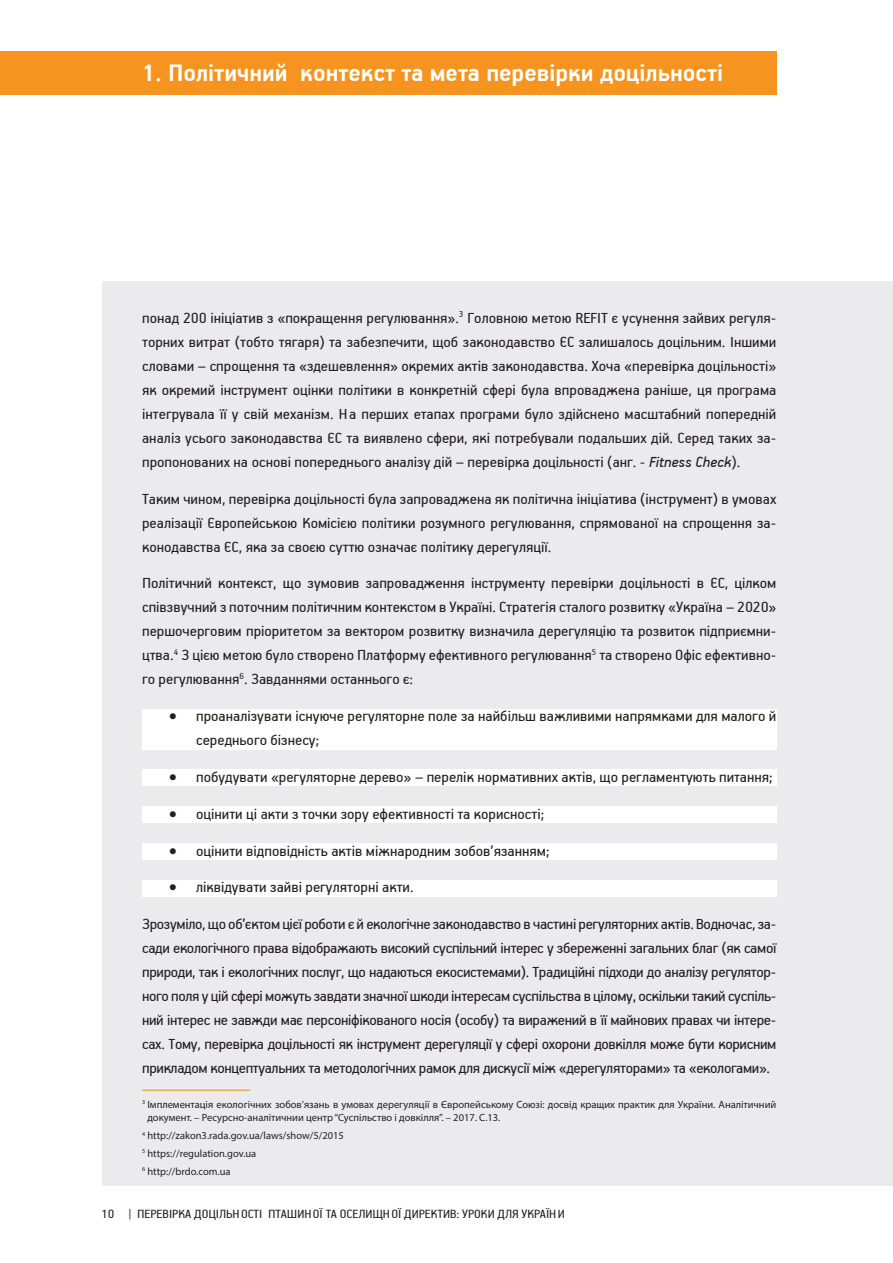
<style>
.page{position:relative;width:893px;height:1263px;background:#fff}
.page>*{position:absolute;margin:0;border:0;box-sizing:border-box;transform-origin:0 0}
.body_main_01{font:700 27px "PF Handbook Pro";color:#fff}
.t1{font:16.5px/24px "PF Handbook Pro";color:#231f20;text-align:justify}
.snoska{font:13.5px "PF Handbook Pro";color:#231f20}
.snoska-2{font:10.5px/13.5px "Myriad Pro";color:#231f20}
.s1{font-style:italic}
</style>
<div class="page">
<div style="left:0;top:51px;width:776px;height:43px;background:#f7941f"></div>
<div style="left:102px;top:281px;width:791px;height:905px;background:#ebebed"></div>
<div style="left:142px;top:709px;width:634px;height:40px;background:#fff"></div>
<div style="left:142px;top:770px;width:634px;height:16px;background:#fff"></div>
<div style="left:142px;top:806px;width:634px;height:17px;background:#fff"></div>
<div style="left:142px;top:843px;width:634px;height:17px;background:#fff"></div>
<div style="left:142px;top:880px;width:634px;height:16px;background:#fff"></div>
<hr style="left:142px;top:1089px;width:108px;height:2px;background:#f7941f">
<p class="body_main_01" style="left:142px;top:56px;width:582px">1. Політичний контекст та мета перевірки доцільності</p>
<p class="t1" style="left:142px;top:305px;width:636px">понад 200 ініціатив з «покращення регулювання».<sup>3</sup> Головною метою REFIT є усунення зайвих регуля&shy;торних витрат (тобто тягаря) та забезпечити, щоб законодавство ЄС залишалось доцільним. Іншими словами – спрощення та «здешевлення» окремих актів законодавства. Хоча «перевірка доцільності» як окремий інструмент оцінки політики в конкретній сфері була впроваджена раніше, ця програма інтегрувала її у свій механізм. На перших етапах програми було здійснено масштабний попередній аналіз усього законодавства ЄС та виявлено сфери, які потребували подальших дій. Серед таких за&shy;пропонованих на основі попереднього аналізу дій – перевірка доцільності (анг. - <span class="s1">Fitness Check</span>).</p>
<p class="t1" style="left:142px;top:486px;width:636px">Таким чином, перевірка доцільності була запроваджена як політична ініціатива (інструмент) в умовах реалізації Європейською Комісією політики розумного регулювання, спрямованої на спрощення за&shy;конодавства ЄС, яка за своєю суттю означає політику дерегуляції.</p>
<p class="t1" style="left:142px;top:571px;width:636px">Політичний контекст, що зумовив запровадження інструменту перевірки доцільності в ЄС, цілком співзвучний з поточним політичним контекстом в Україні. Стратегія сталого розвитку «Україна – 2020» першочерговим пріоритетом за вектором розвитку визначила дерегуляцію та розвиток підприємни&shy;цтва.<sup>4</sup> З цією метою було створено Платформу ефективного регулювання<sup>5</sup> та створено Офіс ефективно&shy;го регулювання<sup>6</sup>. Завданнями останнього є:</p>
<p class="t1" style="left:196px;top:704px;width:582px;text-indent:-27px">• проаналізувати існуюче регуляторне поле за найбільш важливими напрямками для малого й середнього бізнесу;</p>
<p class="t1" style="left:169px;top:764px;width:605px">• побудувати «регуляторне дерево» – перелік нормативних актів, що регламентують питання;</p>
<p class="t1" style="left:169px;top:801px;width:377px">• оцінити ці акти з точки зору ефективності та корисності;</p>
<p class="t1" style="left:169px;top:838px;width:382px">• оцінити відповідність актів міжнародним зобов’язанням;</p>
<p class="t1" style="left:169px;top:875px;width:246px">• ліквідувати зайві регуляторні акти.</p>
<p class="t1" style="left:142px;top:911px;width:636px">Зрозуміло, що об’єктом цієї роботи є й екологічне законодавство в частині регуляторних актів. Водночас, за&shy;сади екологічного права відображають високий суспільний інтерес у збереженні загальних благ (як самої природи, так і екологічних послуг, що надаються екосистемами). Традиційні підходи до аналізу регулятор&shy;ного поля у цій сфері можуть завдати значної шкоди інтересам суспільства в цілому, оскільки такий суспіль&shy;ний інтерес не завжди має персоніфікованого носія (особу) та виражений в її майнових правах чи інтере&shy;сах. Тому, перевірка доцільності як інструмент дерегуляції у сфері охорони довкілля може бути корисним прикладом концептуальних та методологічних рамок для дискусії між «дерегуляторами» та «екологами».</p>
<p class="snoska-2" style="left:147px;top:1097px;width:630px;text-indent:-5px"><sup>3</sup> Імплементація екологічних зобов’язань в умовах дерегуляції в Європейському Союзі: досвід кращих практик для України. Аналітичний документ. – Ресурсно-аналітичнии центр “Суспільство і довкілля”. – 2017. С.13.</p>
<p class="snoska-2" style="left:142px;top:1129px;width:203px"><sup>4</sup> http://zakon3.rada.gov.ua/laws/show/5/2015</p>
<p class="snoska-2" style="left:142px;top:1146px;width:116px"><sup>5</sup> https://regulation.gov.ua</p>
<p class="snoska-2" style="left:142px;top:1164px;width:90px"><sup>6</sup> http://brdo.com.ua</p>
<p class="snoska" style="left:101px;top:1206px;width:465px">10 | ПЕРЕВІРКА ДОЦІЛЬНОСТІ ПТАШИНОЇ ТА ОСЕЛИЩНОЇ ДИРЕКТИВ: УРОКИ ДЛЯ УКРАЇНИ</p>
</div>
